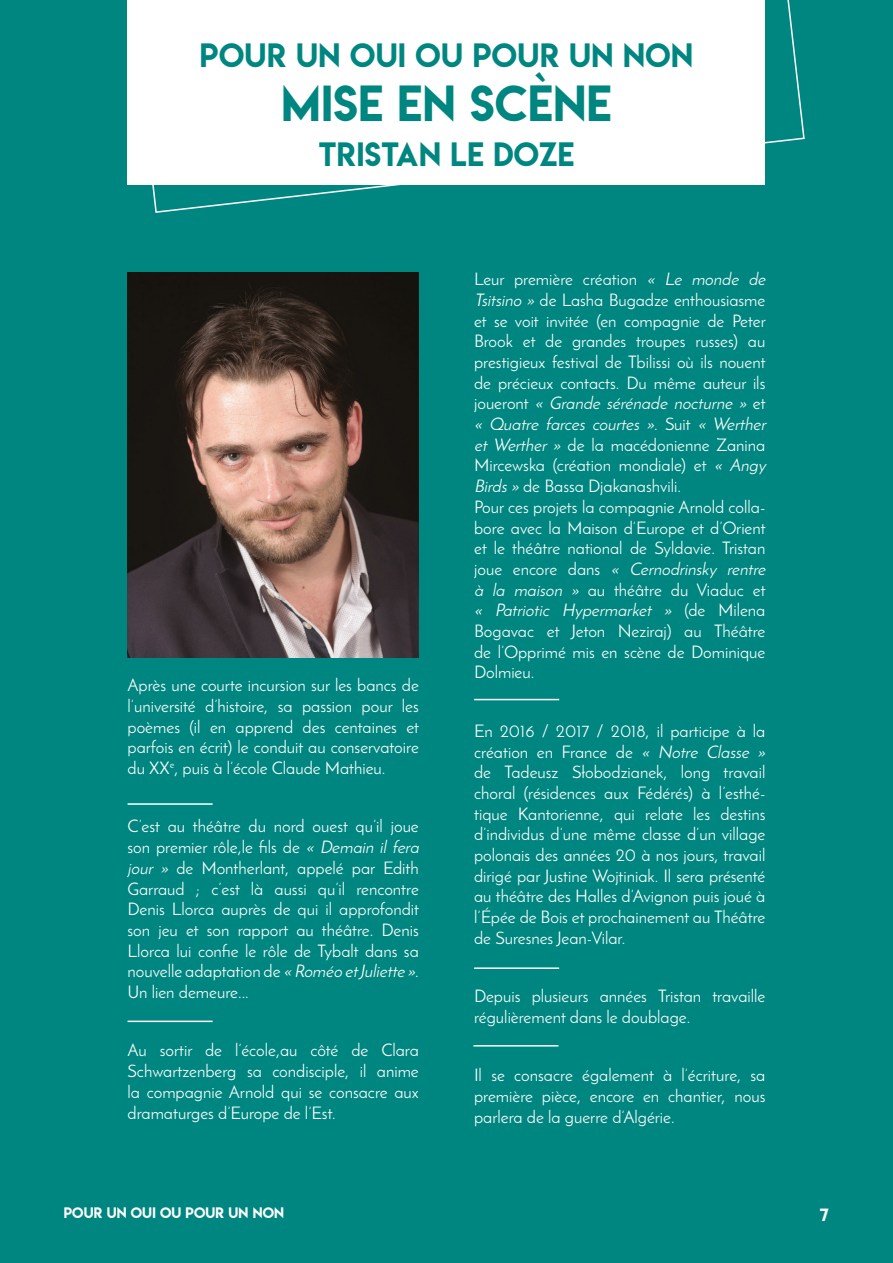
<style>
.page{position:relative;width:893px;height:1263px;background:#008680}
.page>*{position:absolute;margin:0;border:0;box-sizing:border-box;transform-origin:0 0}
.t1{font:45px "Lemon Milk";letter-spacing:.015em;color:#008680}
.t2{font:30px "Lemon Milk";letter-spacing:.015em;color:#008680}
.t3{font:17.25px/20.7px "Josefin Sans";color:#fff}
.t4{font:15.75px "Lemon Milk";color:#fff}
.t5{font:13.5px "Lemon Milk";letter-spacing:.01em;color:#fff}
.s1{font-style:italic}
</style>
<div class="page">
<svg style="left:127px;top:0;width:678px;height:213px"></svg>
<div style="left:128px;top:0;width:637px;height:185px;background:#fff"></div>
<hr style="left:128px;top:803px;width:85px;height:2px;background:#fff">
<hr style="left:474px;top:699px;width:85px;height:1px;background:#fff">
<hr style="left:474px;top:967px;width:85px;height:2px;background:#fff">
<hr style="left:128px;top:1020px;width:85px;height:2px;background:#fff">
<hr style="left:473px;top:1045px;width:85px;height:1px;background:#fff">
<img style="left:128px;top:272px;width:291px;height:385px">
<h2 class="t2" style="left:200px;top:34px;width:495px">POUR UN OUI OU POUR UN NON</h2>
<h1 class="t1" style="left:282px;top:71px;width:331px">MISE EN SCÈNE</h1>
<h2 class="t2" style="left:319px;top:133px;width:257px">TRISTAN LE DOZE</h2>
<p class="t3" style="left:128px;top:675px;width:293px;text-align:justify">Après une courte incursion sur les bancs de l’université d’histoire, sa passion pour les poèmes (il en apprend des centaines et parfois en écrit) le conduit au conservatoire du XX<sup>e</sup>, puis à l’école Claude Mathieu.</p>
<p class="t3" style="left:128px;top:816px;width:296px">C’est au théâtre du nord ouest qu’il joue son premier rôle,le fils de <span class="s1">« Demain il fera jour »</span> de Montherlant, appelé par Edith Garraud ; c’est là aussi qu’il rencontre Denis Llorca auprès de qui il approfondit son jeu et son rapport au théâtre. Denis Llorca lui confie le rôle de Tybalt dans sa nouvelle adaptation de <span class="s1">« Roméo etJuliette »</span>.<br>Un lien demeure...</p>
<p class="t3" style="left:128px;top:1040px;width:293px;text-align:justify">Au sortir de l’école,au côté de Clara Schwartzenberg sa condisciple, il anime la compagnie Arnold qui se consacre aux dramaturges d’Europe de l’Est.</p>
<p class="t3" style="left:474px;top:269px;width:297px">Leur première création <span class="s1">« Le monde de Tsitsino »</span> de Lasha Bugadze enthousiasme et se voit invitée (en compagnie de Peter Brook et de grandes troupes russes) au prestigieux festival de Tbilissi où ils nouent de précieux contacts. Du même auteur ils j o u e ro n t <span class="s1">« Grande sérénade nocturne »</span> et <span class="s1">« Quatre farces courtes »</span>. S u i t <span class="s1">« Werther et Werther »</span> de la macédonienne Zanina Mircewska (création mondiale) et <span class="s1">« Angy Birds»</span> de Bassa Djakanashvili.<br>Pour ces projets la compagnie Arnold colla&shy;bore avec la Maison d’Europe et d’Orient et le théâtre national de Syldavie. Tristan j o u e e n c o re d a n s <span class="s1">« Cernodrinsky rentre à la maison »</span> au théâtre du Viaduc et <span class="s1">« Patriotic Hypermarket »</span> (d e M i l e n a Bogavac et Jeton Neziraj) au Théâtre de l’Opprimé mis en scène de Dominique Dolmieu.</p>
<p class="t3" style="left:474px;top:720px;width:296px">En 2016 / 2017 / 2018, il participe à la création en France de <span class="s1">« Notre Classe » </span>de Tadeusz Słobodzianek, long travail choral (résidences aux Fédérés) à l’esthé&shy;tique Kantorienne, qui relate les destins d’individus d’une même classe d’un village polonais des années 20 à nos jours, travail dirigé par Justine Wojtiniak. Il sera présenté au théâtre des Halles d’Avignon puis joué à l’épée de Bois et prochainement au Théâtre de Suresnes Jean-Vilar.</p>
<p class="t3" style="left:474px;top:986px;width:293px">Depuis plusieurs années Tristan travaille régulièrement dans le doublage.</p>
<p class="t3" style="left:474px;top:1065px;width:293px;text-align:justify">Il se consacre également à l’écriture, sa première pièce, encore en chantier, nous parlera de la guerre d’Algérie.</p>
<p class="t5" style="left:64px;top:1203px;width:222px">POUR UN OUI OU POUR UN NON</p>
<p class="t4" style="left:820px;top:1203px;width:11px">7</p>
</div>
